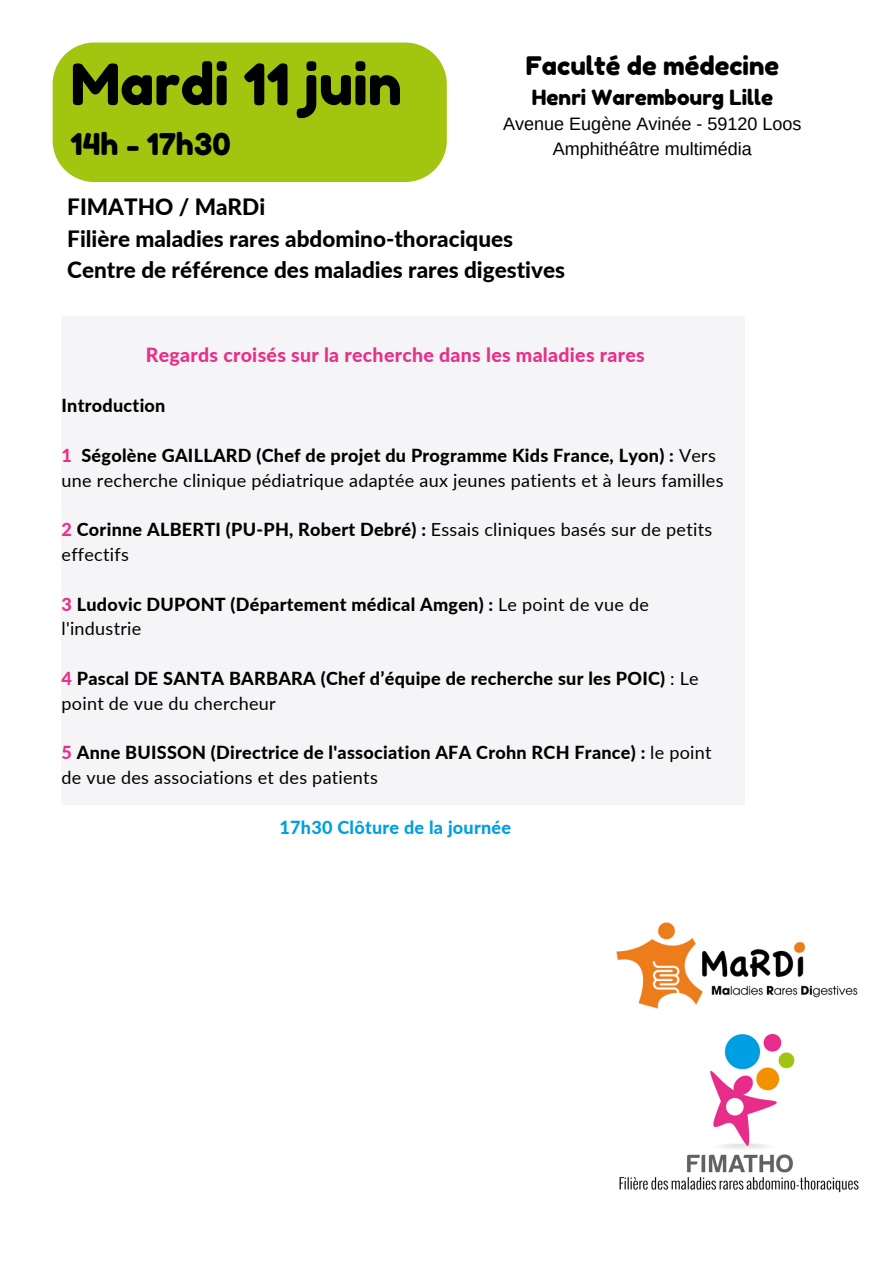
<style>
.page{position:relative;width:894px;height:1264px;background:#fff}
.page>*{position:absolute;margin:0;border:0;box-sizing:border-box;transform-origin:0 0}
.t1{font:57px "Fredoka One";color:#000}
.t2{font:30px "Fredoka One";color:#000}
.t3{font:25.5px "Fredoka One";color:#000}
.t4{font:800 22.5px/31.5px "Lato";color:#000}
.t5{font:21px "Fredoka One";color:#000}
.t6{font:800 19.5px "Lato";letter-spacing:.015em;color:#e82f89}
.t7{font:800 18px/24.8px "Lato";letter-spacing:.015em;color:#000}
.t8{font:18px/24.8px "Lato";letter-spacing:.015em;color:#000}
.t9{font:18px "Arimo";color:#000}
.t10{font:800 18px "Lato";letter-spacing:.015em;color:#009ee3}
.s1{font-weight:800;color:#e82f89}
.s2{font-weight:800}
.s3{color:#e82f89}
.s4{font-weight:400}
</style>
<div class="page">
<div style="left:62px;top:316px;width:683px;height:489px;background:#f5f4f6"></div>
<img style="left:619px;top:1033px;width:240px;height:160px">
<div style="left:53px;top:43px;width:393px;height:139px;background:#a2c510"></div>
<img style="left:616px;top:922px;width:242px;height:87px">
<p class="t3" style="left:525px;top:50px;width:255px">Faculté de médecine</p>
<p class="t5" style="left:531px;top:85px;width:242px">Henri Warembourg Lille</p>
<p class="t9" style="left:503px;top:114px;width:300px">Avenue Eugène Avinée - 59120 Loos</p>
<h3 class="t9" style="left:552px;top:139px;width:200px">Amphithéâtre multimédia</h3>
<p class="t4" style="left:67px;top:191px;width:499px">FIMATHO / MaRDi<br>Filière maladies rares abdomino-thoraciques<br>Centre de référence des maladies rares digestives</p>
<p class="t1" style="left:71px;top:50px;width:333px">Mardi 11 juin</p>
<p class="t2" style="left:71px;top:125px;width:161px">14h - 17h30</p>
<p class="t6" style="left:146px;top:342px;width:500px">Regards croisés sur la recherche dans les maladies rares</p>
<p class="t7" style="left:62px;top:393px;width:105px">Introduction</p>
<p class="t8" style="left:62px;top:442px;width:663px"><span class="s1">1</span> <span class="s2">Ségolène GAILLARD (Chef de projet du Programme Kids France, Lyon) :</span> Vers une recherche clinique pédiatrique adaptée aux jeunes patients et à leurs familles</p>
<p class="t8" style="left:62px;top:517px;width:652px"><span class="s1">2</span> <span class="s2">Corinne ALBERTI (PU-PH, Robert Debré) :</span> Essais cliniques basés sur de petits effectifs</p>
<h2 class="t7" style="left:62px;top:591px;width:589px"><span class="s3">3</span> Ludovic DUPONT (Département médical Amgen) : <span class="s4">Le point de vue de l'industrie</span></h2>
<h3 class="t7" style="left:62px;top:665px;width:638px"><span class="s3">4</span> Pascal DE SANTA BARBARA (Chef d’équipe de recherche sur les POIC) <span class="s4">: Le point de vue du chercheur</span></h3>
<h3 class="t7" style="left:62px;top:740px;width:651px"><span class="s3">5</span> Anne BUISSON (Directrice de l'association AFA Crohn RCH France) : <span class="s4">le point de vue des associations et des patients</span></h3>
<p class="t10" style="left:279px;top:816px;width:233px">17h30 Clôture de la journée</p>
</div>
